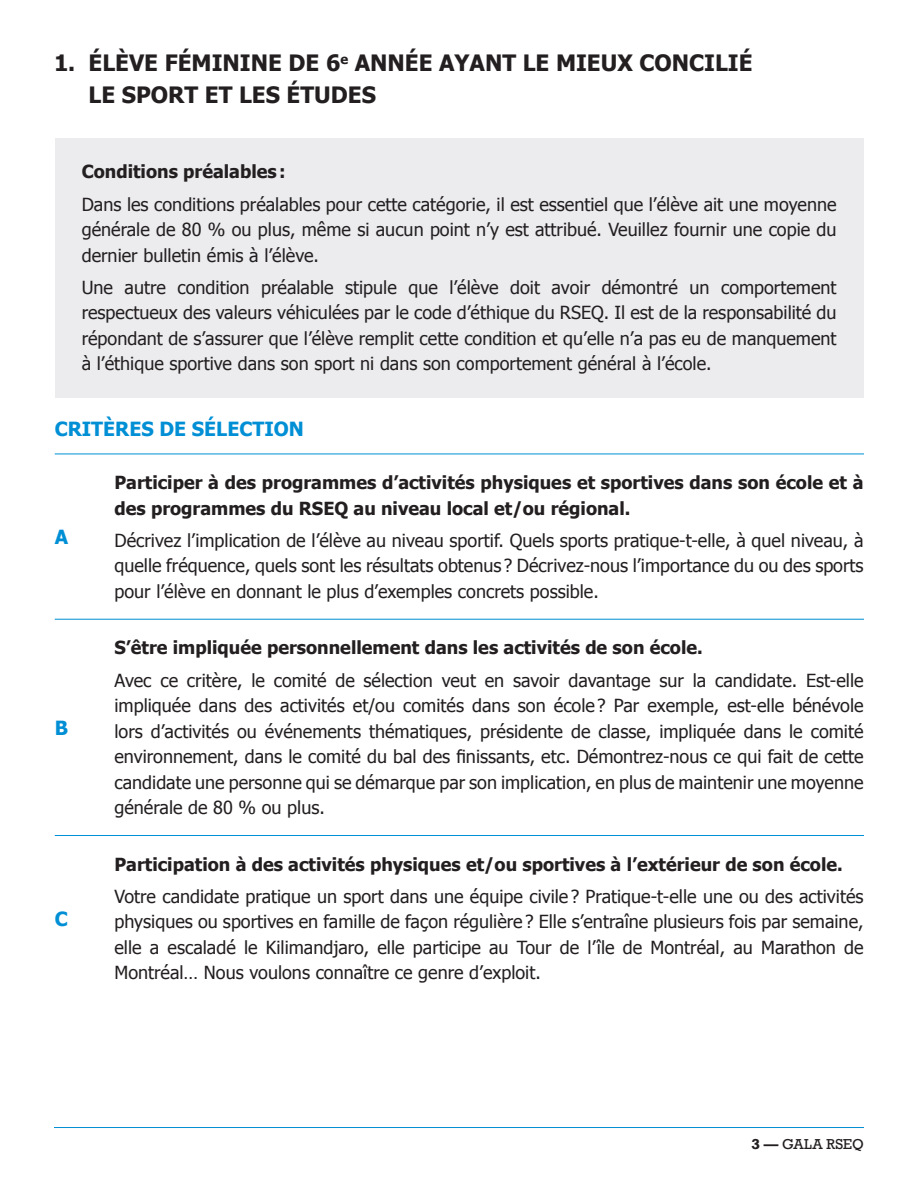
<style>
.page{position:relative;width:918px;height:1188px;background:#fff}
.page>*{position:absolute;margin:0;border:0;box-sizing:border-box;transform-origin:0 0}
.t1{font:700 22.5px/31.5px "Tahoma";color:#231f20}
.t2{font:700 19.5px "Tahoma";color:#008fd5}
.t3{font:18px/25.5px "Tahoma";color:#231f20;text-align:justify}
.t4{font:700 18px/25.5px "Tahoma";color:#231f20}
.t5{font:13.5px "Rockwell";color:#231f20}
.s1{font-weight:700}
</style>
<div class="page">
<hr style="left:54px;top:1127px;width:810px;height:1px;background:#008fd5">
<div style="left:55px;top:138px;width:809px;height:259px;background:#ececee"></div>
<hr style="left:55px;top:454px;width:809px;height:1px;background:#008fd5">
<hr style="left:55px;top:619px;width:809px;height:1px;background:#008fd5">
<hr style="left:55px;top:835px;width:809px;height:1px;background:#008fd5">
<p class="t1" style="left:89px;top:49px;width:666px;text-indent:-35px">1. ÉLÈVE FÉMININE DE 6<sup>e</sup> ANNÉE AYANT LE MIEUX CONCILIÉ<br>LE SPORT ET LES ÉTUDES</p>
<p class="t4" style="left:82px;top:160px;width:205px">Conditions préalables :</p>
<p class="t3" style="left:82px;top:191px;width:756px">Dans les conditions préalables pour cette catégorie, il est essentiel que l’élève ait une moyenne générale de 80 % ou plus, même si aucun point n’y est attribué. Veuillez fournir une copie du dernier bulletin émis à l’élève.</p>
<p class="t3" style="left:82px;top:274px;width:756px">Une autre condition préalable stipule que l’élève doit avoir démontré un comportement respectueux des valeurs véhiculées par le code d’éthique du RSEQ. Il est de la responsabilité du répondant de s’assurer que l’élève remplit cette condition et qu’elle n’a pas eu de manquement à l’éthique sportive dans son sport ni dans son comportement général à l’école.</p>
<p class="t2" style="left:55px;top:420px;width:251px">CRITÈRES DE SÉLECTION</p>
<p class="t2" style="left:55px;top:528px;width:15px">A</p>
<p class="t2" style="left:55px;top:719px;width:15px">B</p>
<p class="t2" style="left:55px;top:910px;width:15px">C</p>
<p class="t4" style="left:114px;top:471px;width:751px">Participer à des programmes d’activités physiques et sportives dans son école et à des programmes du RSEQ au niveau local et/ou régional.</p>
<p class="t3" style="left:114px;top:527px;width:751px">Décrivez l’implication de l’élève au niveau sportif. Quels sports pratique-t-elle, à quel niveau, à quelle fréquence, quels sont les résultats obtenus ? Décrivez-nous l’importance du ou des sports pour l’élève en donnant le plus d’exemples concrets possible.</p>
<p class="t4" style="left:114px;top:636px;width:590px">S’être impliquée personnellement dans les activités de son école.</p>
<p class="t3" style="left:114px;top:666px;width:751px">Avec ce critère, le comité de sélection veut en savoir davantage sur la candidate. Est-elle impliquée dans des activités et/ou comités dans son école ? Par exemple, est-elle bénévole lors d’activités ou événements thématiques, présidente de classe, impliquée dans le comité environnement, dans le comité du bal des finissants, etc. Démontrez-nous ce qui fait de cette candidate une personne qui se démarque par son implication, en plus de maintenir une moyenne générale de 80 % ou plus.</p>
<p class="t4" style="left:114px;top:852px;width:730px">Participation à des activités physiques et/ou sportives à l’extérieur de son école.</p>
<p class="t3" style="left:114px;top:883px;width:751px">Votre candidate pratique un sport dans une équipe civile ? Pratique-t-elle une ou des activités physiques ou sportives en famille de façon régulière ? Elle s’entraîne plusieurs fois par semaine, elle a escaladé le Kilimandjaro, elle participe au Tour de l’île de Montréal, au Marathon de Montréal… Nous voulons connaître ce genre d’exploit.</p>
<p class="t5" style="left:752px;top:1138px;width:114px"><span class="s1">3 —</span> GALA RSEQ</p>
</div>
